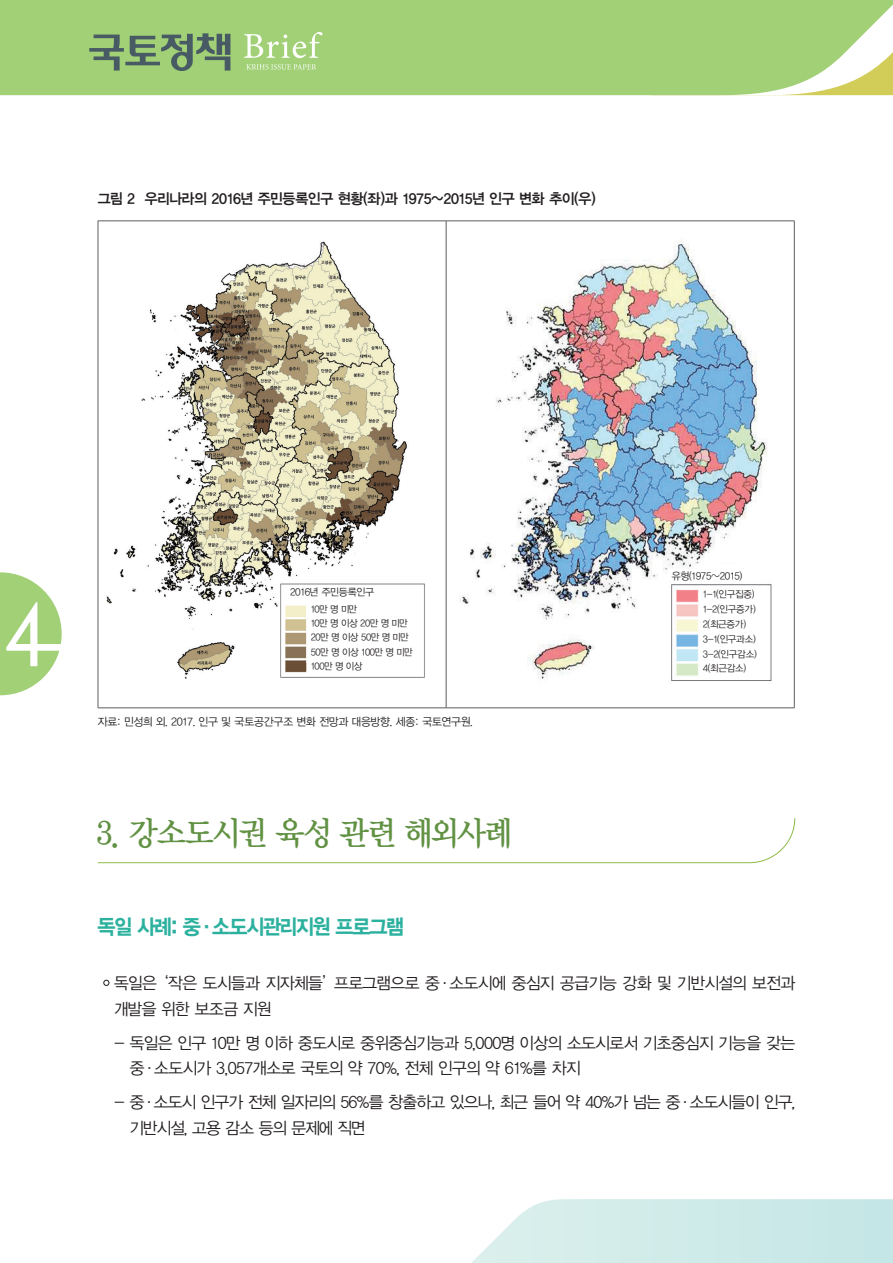
<style>
.page{position:relative;width:893px;height:1263px;background:#fff}
.page>*{position:absolute;margin:0;border:0;box-sizing:border-box;transform-origin:0 0}
.t1{font:33px "YDIY Mj O340";letter-spacing:-.055em;color:#619143;scale:.94 1}
.t2{font:21px "YDIYGO350";letter-spacing:-.075em;color:#2db19f;scale:.94 1}
.t3{font:16.5px/25.5px "YDIYGO320";letter-spacing:-.045em;color:#231f20}
.t4{font:14.55px "YDIYGO340";letter-spacing:-.04em;color:#231f20}
.나눔-중제목{font:11.1px "YDIYGO320";letter-spacing:-.035em;color:#231f20}
.나눔-중제목-2{font:10.05px "YDIYGO320";letter-spacing:-.04em;color:#231f20}
.나눔-중제목-3{font:9.6px "YDIYGO320";letter-spacing:-.05em;color:#231f20}
</style>
<div class="page">
<svg style="left:0;top:572px;width:62px;height:123px"></svg>
<div style="left:0;top:0;width:893px;height:95px;background:#a1d076"></div>
<svg style="left:89px;top:33px;width:141px;height:38px;background:#7da16e"></svg>
<svg style="left:246px;top:64px;width:70px;height:6px"></svg>
<svg style="left:244px;top:32px;width:79px;height:26px"></svg>
<svg style="left:471px;top:1199px;width:422px;height:64px;background:#d2ecea"></svg>
<svg style="left:97px;top:818px;width:698px;height:45px"></svg>
<svg style="left:103px;top:980px;width:6px;height:6px"></svg>
<hr style="left:446px;top:221px;width:1px;height:487px;background:#5b5d5f">
<hr style="left:98px;top:221px;width:348px;height:1px;background:#5b5d5f">
<hr style="left:98px;top:221px;width:1px;height:487px;background:#5b5d5f">
<hr style="left:446px;top:221px;width:348px;height:1px;background:#5b5d5f">
<hr style="left:794px;top:221px;width:1px;height:487px;background:#5b5d5f">
<hr style="left:98px;top:708px;width:348px;height:1px;background:#5b5d5f">
<hr style="left:446px;top:708px;width:348px;height:1px;background:#5b5d5f">
<img style="left:106px;top:241px;width:319px;height:438px">
<img style="left:459px;top:241px;width:313px;height:440px">
<p class="t4" style="left:98px;top:190px;width:500px">그림 2 우리나라의 2016년 주민등록인구 현황(좌)과 1975~2015년 인구 변화 추이(우)</p>
<p class="나눔-중제목-2" style="left:672px;top:570px;width:72px">유형(1975~2015)</p>
<p class="나눔-중제목-2" style="left:290px;top:586px;width:85px">2016년 주민등록인구</p>
<p class="나눔-중제목-3" style="left:702px;top:589px;width:54px">1-1(인구집중)</p>
<p class="나눔-중제목-3" style="left:702px;top:604px;width:55px">1-2(인구증가)</p>
<p class="나눔-중제목-3" style="left:703px;top:619px;width:45px">2(최근증가)</p>
<p class="나눔-중제목-3" style="left:703px;top:634px;width:55px">3-1(인구과소)</p>
<p class="나눔-중제목-3" style="left:703px;top:648px;width:55px">3-2(인구감소)</p>
<p class="나눔-중제목-3" style="left:703px;top:663px;width:45px">4(최근감소)</p>
<p class="나눔-중제목-3" style="left:310px;top:604px;width:48px">10만 명 미만</p>
<p class="나눔-중제목-3" style="left:310px;top:618px;width:99px">10만 명 이상 20만 명 미만</p>
<p class="나눔-중제목-3" style="left:311px;top:632px;width:99px">20만 명 이상 50만 명 미만</p>
<p class="나눔-중제목-3" style="left:311px;top:646px;width:103px">50만 명 이상 100만 명 미만</p>
<p class="나눔-중제목-3" style="left:310px;top:661px;width:53px">100만 명 이상</p>
<p class="나눔-중제목" style="left:98px;top:716px;width:377px">자료: 민성희 외. 2017. 인구 및 국토공간구조 변화 전망과 대응방향. 세종: 국토연구원.</p>
<p class="t1" style="left:96px;top:816px;width:446px">3. 강소도시권 육성 관련 해외사례</p>
<p class="t2" style="left:98px;top:915px;width:328px">독일 사례: 중·소도시관리지원 프로그램</p>
<p class="t3" style="left:114px;top:971px;width:683px">독일은 ‘작은 도시들과 지자체들’프로그램으로 중·소도시에 중심지 공급기능 강화 및 기반시설의 보전과 개발을 위한 보조금 지원</p>
<p class="t3" style="left:130px;top:1030px;width:667px;text-indent:-15px">- 독일은 인구 10만 명 이하 중도시로 중위중심기능과 5,000명 이상의 소도시로서 기초중심지 기능을 갖는 중·소도시가 3,057개소로 국토의 약 70%, 전체 인구의 약 61%를 차지</p>
<p class="t3" style="left:130px;top:1090px;width:668px;text-indent:-15px">- 중·소도시 인구가 전체 일자리의 56%를 창출하고 있으나, 최근 들어 약 40%가 넘는 중·소도시들이 인구, 기반시설, 고용 감소 등의 문제에 직면</p>
</div>
